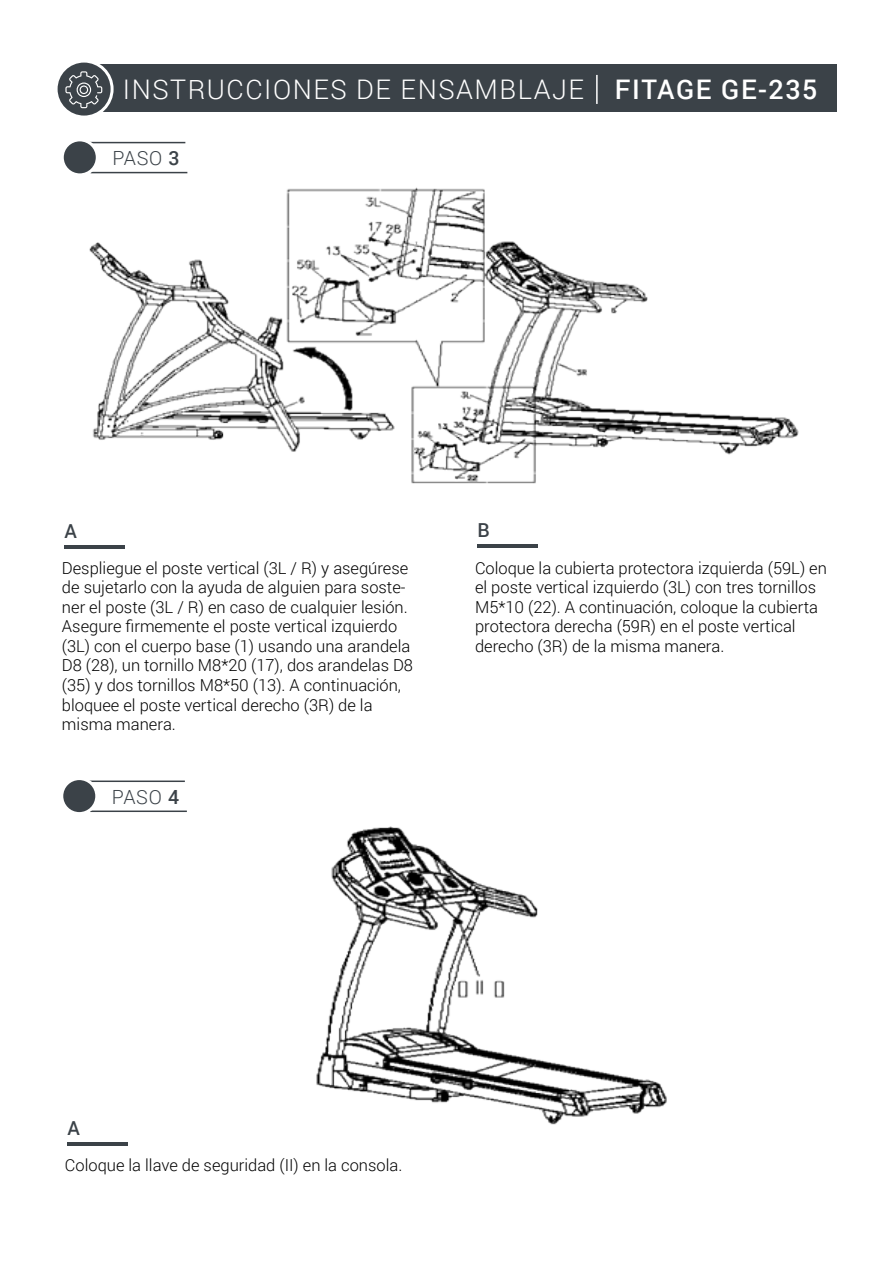
<style>
.page{position:relative;width:893px;height:1263px;background:#fff}
.page>*{position:absolute;margin:0;border:0;box-sizing:border-box;transform-origin:0 0}
.t1{font:300 27px "Roboto";letter-spacing:.055em;color:#fff}
.t2{font:300 19.5px "Roboto";letter-spacing:.035em;color:#3b4248}
.t3{font:500 19.35px "Roboto";color:#3b4248}
.t4{font:300 16.5px/19.5px "Roboto";color:#000}
.s1{font-weight:500}
</style>
<div class="page">
<hr style="left:76px;top:142px;width:109px;height:1px;background:#3b4248">
<svg style="left:62px;top:140px;width:35px;height:35px"></svg>
<div style="left:61px;top:138px;width:38px;height:38px;border:3px solid #fff;border-radius:50%"></div>
<hr style="left:75px;top:780px;width:110px;height:2px;background:#3b4248">
<hr style="left:90px;top:810px;width:97px;height:2px;background:#3b4248">
<div style="left:62px;top:778px;width:35px;height:35px;background:#3b4248;border-radius:50%"></div>
<div style="left:60px;top:777px;width:38px;height:38px;border:3px solid #fff;border-radius:50%"></div>
<div style="left:81px;top:65px;width:756px;height:47px;background:#3b4248"></div>
<svg style="left:56px;top:61px;width:56px;height:56px"></svg>
<div style="left:55px;top:60px;width:59px;height:59px;border:3px solid #fff;border-radius:50%"></div>
<svg style="left:65px;top:71px;width:37px;height:37px"></svg>
<hr style="left:596px;top:75px;width:2px;height:29px;background:#fff">
<hr style="left:67px;top:1142px;width:61px;height:3px;background:#3b4248">
<hr style="left:64px;top:545px;width:61px;height:3px;background:#3b4248">
<hr style="left:477px;top:544px;width:61px;height:3px;background:#3b4248">
<img style="left:65px;top:152px;width:734px;height:332px">
<img style="left:316px;top:826px;width:351px;height:299px">
<h1 class="t1" style="left:123px;top:70px;width:696px">INSTRUCCIONES DE ENSAMBLAJE <span class="s1">FITAGE GE-235</span></h1>
<p class="t2" style="left:112px;top:145px;width:69px">PASO <span class="s1">3</span></p>
<p class="t3" style="left:65px;top:518px;width:14px">A</p>
<p class="t4" style="left:62px;top:558px;width:353px">Despliegue el poste vertical (3L / R) y asegúrese de sujetarlo con la ayuda de alguien para soste&shy;ner el poste (3L / R) en caso de cualquier lesión.<br>Asegure firmemente el poste vertical izquierdo (3L) con el cuerpo base (1) usando una arandela D8 (28), un tornillo M8*20 (17), dos arandelas D8 (35) y dos tornillos M8*50 (13). A continuación, bloquee el poste vertical derecho (3R) de la misma manera.</p>
<p class="t2" style="left:112px;top:783px;width:69px">PASO <span class="s1">4</span></p>
<p class="t3" style="left:478px;top:517px;width:14px">B</p>
<p class="t4" style="left:475px;top:558px;width:353px">Coloque la cubierta protectora izquierda (59L) en el poste vertical izquierdo (3L) con tres tornillos M5*10 (22). A continuación, coloque la cubierta protectora derecha (59R) en el poste vertical derecho (3R) de la misma manera.</p>
<p class="t3" style="left:68px;top:1115px;width:14px">A</p>
<p class="t4" style="left:65px;top:1155px;width:339px">Coloque la llave de seguridad (II) en la consola.</p>
</div>
